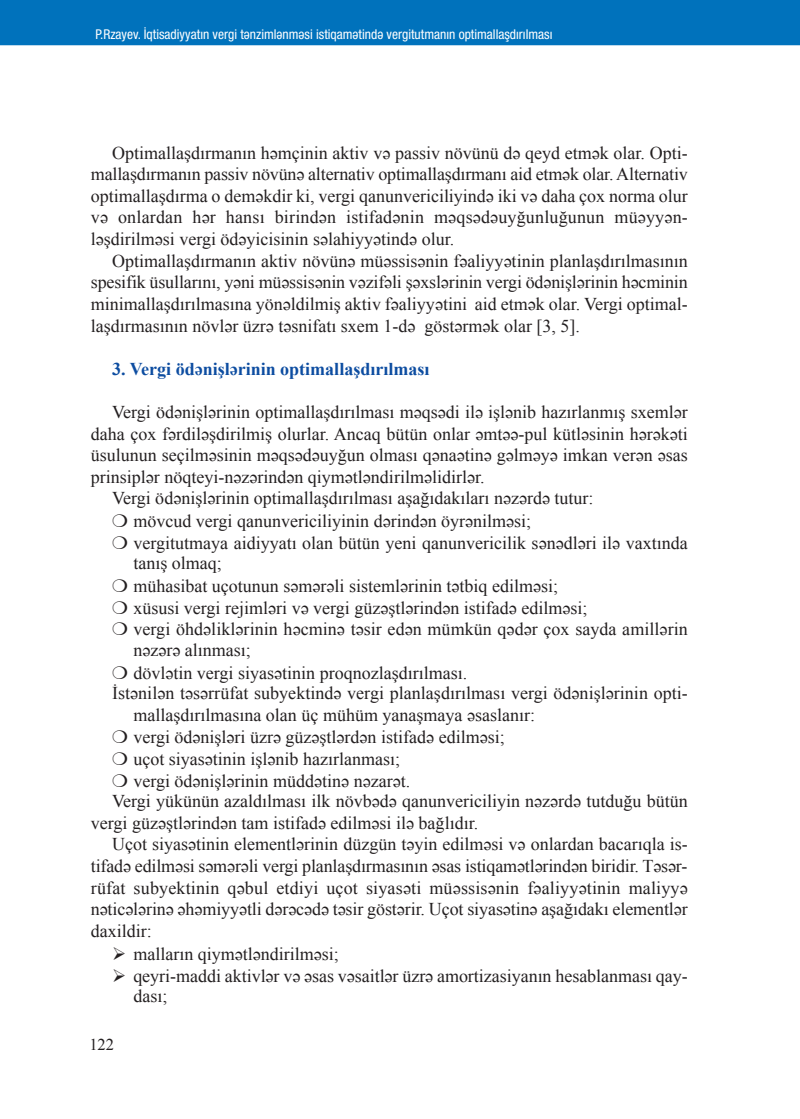
<style>
.page{position:relative;width:800px;height:1119px;background:#fff}
.page>*{position:absolute;margin:0;border:0;box-sizing:border-box;transform-origin:0 0}
.t1{font:18px/21.6px "Times New Roman";color:#231f20;text-align:justify}
.t2{font:700 18px "Times New Roman";color:#0d4da1}
.t3{font:16.5px "Times New Roman";color:#231f20}
.t4{font:condensed 13.5px "Az Helvetica Neue";color:#fff}
</style>
<div class="page">
<div style="left:0;top:0;width:799px;height:45px;background:#0072bc"></div>
<p class="t4" style="left:95px;top:29px;width:458px">P.Rzayev. İqtisadiyyatın vergi tənzimlənməsi istiqamətində vergitutmanın optimallaşdırılması</p>
<p class="t1" style="left:91px;top:142px;width:598px;text-indent:21px">Optimallaşdırmanın həmçinin aktiv və passiv növünü də qeyd etmək olar. Opti&shy;mallaşdırmanın passiv növünə alternativ optimallaşdırmanı aid etmək olar. Alternativ optimallaşdırma o deməkdir ki, vergi qanunvericiliyində iki və daha çox norma olur və onlardan hər hansı birindən istifadənin məqsədəuyğunluğunun müəyyən&shy;ləşdirilməsi vergi ödəyicisinin səlahiyyətində olur.</p>
<p class="t1" style="left:91px;top:250px;width:598px;text-indent:21px">Optimallaşdırmanın aktiv növünə müəssisənin fəaliyyətinin planlaşdırılmasının spesifik üsullarını, yəni müəssisənin vəzifəli şəxslərinin vergi ödənişlərinin həcminin minimallaşdırılmasına yönəldilmiş aktiv fəaliyyətini aid etmək olar. Vergi optimal&shy;laşdırmasının növlər üzrə təsnifatı sxem 1-də göstərmək olar [3, 5].</p>
<p class="t2" style="left:112px;top:358px;width:319px">3. Vergi ödənişlərinin optimallaşdırılması</p>
<p class="t1" style="left:112px;top:401px;width:577px">Vergi ödənişlərinin optimallaşdırılması məqsədi ilə işlənib hazırlanmış sxemlər</p>
<p class="t1" style="left:91px;top:422px;width:598px">daha çox fərdiləşdirilmiş olurlar. Ancaq bütün onlar əmtəə-pul kütləsinin hərəkəti</p>
<p class="t1" style="left:91px;top:444px;width:598px">üsulunun seçilməsinin məqsədəuyğun olması qənaətinə gəlməyə imkan verən əsas</p>
<p class="t1" style="left:91px;top:466px;width:395px">prinsiplər nöqteyi-nəzərindən qiymətləndirilməlidirlər.</p>
<p class="t1" style="left:112px;top:487px;width:483px">Vergi ödənişlərinin optimallaşdırılması aşağıdakıları nəzərdə tutur:</p>
<p class="t1" style="left:133px;top:510px;width:399px">mövcud vergi qanunvericiliyinin dərindən öyrənilməsi;</p>
<p class="t1" style="left:133px;top:532px;width:556px">vergitutmaya aidiyyatı olan bütün yeni qanunvericilik sənədləri ilə vaxtında</p>
<p class="t1" style="left:133px;top:552px;width:90px">tanış olmaq;</p>
<p class="t1" style="left:133px;top:575px;width:556px;line-height:21.1px;text-align:left">mühasibat uçotunun səmərəli sistemlərinin tətbiq edilməsi;<br>xüsusi vergi rejimləri və vergi güzəştlərindən istifadə edilməsi;<br>vergi öhdəliklərinin həcminə təsir edən mümkün qədər çox sayda amillərin nəzərə alınması;</p>
<p class="t1" style="left:133px;top:661px;width:335px">dövlətin vergi siyasətinin proqnozlaşdırılması.</p>
<p class="t1" style="left:112px;top:682px;width:577px">İstənilən təsərrüfat subyektində vergi planlaşdırılması vergi ödənişlərinin opti-</p>
<p class="t1" style="left:133px;top:703px;width:403px">mallaşdırılmasına olan üç mühüm yanaşmaya əsaslanır:</p>
<p class="t1" style="left:133px;top:726px;width:373px">vergi ödənişləri üzrə güzəştlərdən istifadə edilməsi;</p>
<p class="t1" style="left:133px;top:748px;width:268px">uçot siyasətinin işlənib hazırlanması;</p>
<p class="t1" style="left:133px;top:769px;width:278px">vergi ödənişlərinin müddətinə nəzarət.</p>
<p class="t1" style="left:112px;top:790px;width:577px">Vergi yükünün azaldılması ilk növbədə qanunvericiliyin nəzərdə tutduğu bütün</p>
<p class="t1" style="left:91px;top:811px;width:389px">vergi güzəştlərindən tam istifadə edilməsi ilə bağlıdır.</p>
<p class="t1" style="left:112px;top:833px;width:577px">Uçot siyasətinin elementlərinin düzgün təyin edilməsi və onlardan bacarıqla is-</p>
<p class="t1" style="left:91px;top:854px;width:598px">tifadə edilməsi səmərəli vergi planlaşdırmasının əsas istiqamətlərindən biridir. Təsər-</p>
<p class="t1" style="left:91px;top:876px;width:598px">rüfat subyektinin qəbul etdiyi uçot siyasəti müəssisənin fəaliyyətinin maliyyə</p>
<p class="t1" style="left:91px;top:898px;width:598px">nəticələrinə əhəmiyyətli dərəcədə təsir göstərir. Uçot siyasətinə aşağıdakı elementlər</p>
<p class="t1" style="left:91px;top:919px;width:62px">daxildir:</p>
<p class="t1" style="left:112px;top:942px;width:228px">➢ malların qiymətləndirilməsi;</p>
<p class="t1" style="left:133px;top:965px;width:556px;line-height:20.4px;text-indent:-21px">➢ qeyri-maddi aktivlər və əsas vəsaitlər üzrə amortizasiyanın hesablanması qay&shy;dası;</p>
<p class="t3" style="left:89px;top:1034px;width:26px">122</p>
</div>
